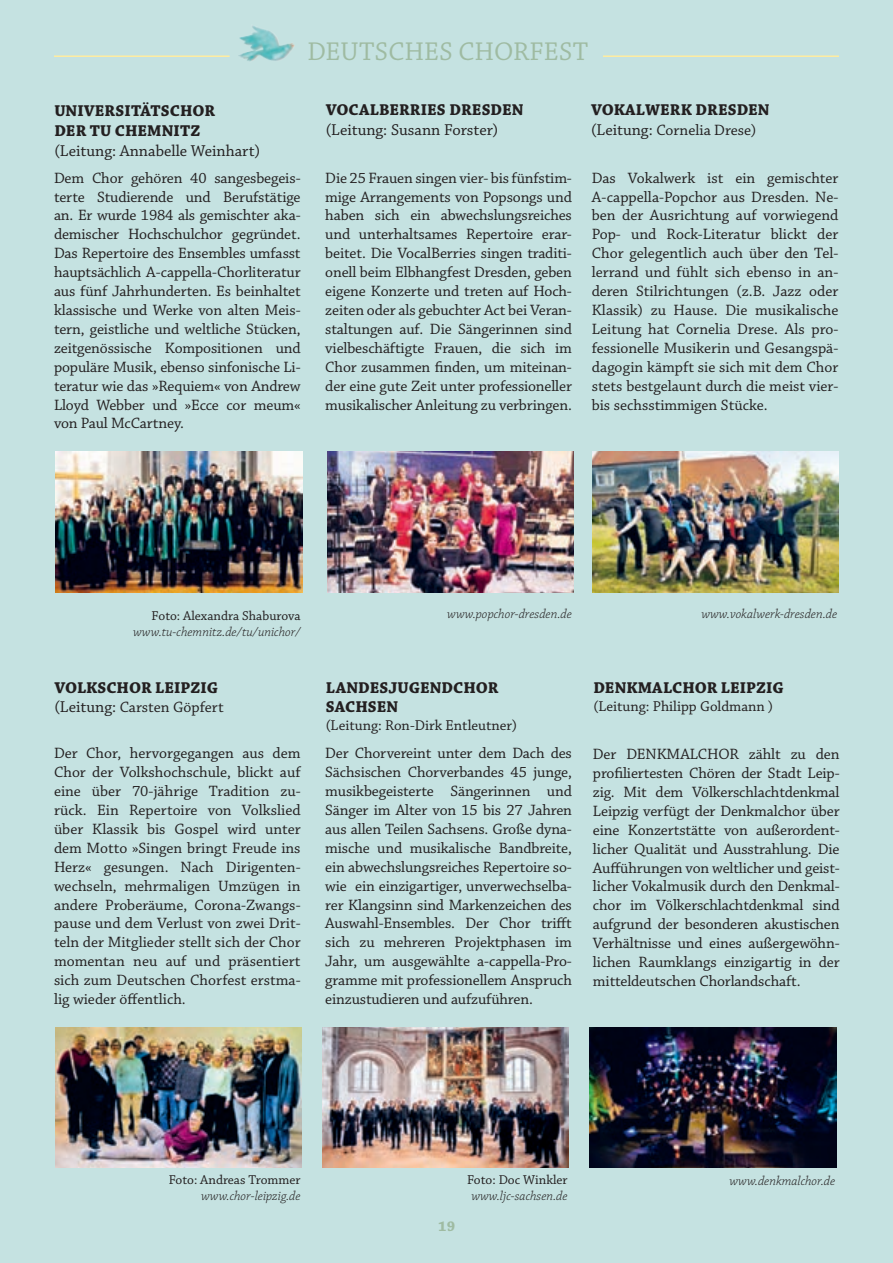
<style>
.page{position:relative;width:893px;height:1263px;background:#c5e2e1}
.page>*{position:absolute;margin:0;border:0;box-sizing:border-box;transform-origin:0 0}
.t1{font:27px "Chaparral Pro";letter-spacing:.005em;color:#9fbba2}
.t2{font:700 16.5px "Chaparral Pro";color:#231f20}
.t3{font:16.5px "Chaparral Pro";color:#231f20}
.t4{font:15.75px/18.9px "Chaparral Pro";letter-spacing:-.01em;color:#231f20;text-align:justify}
.t5{font:15px "Chaparral Pro";color:#231f20}
.t6{font:700 15px "Chaparral Pro";color:#9fbba2}
.t7{font:italic 300 13.5px "Chaparral Pro";color:#231f20}
.t8{font:13.5px "Chaparral Pro";color:#231f20}
.s1{font-size:16.5px}
</style>
<div class="page">
<hr style="left:54px;top:55px;width:176px;height:2px;background:#ffeda0">
<hr style="left:603px;top:55px;width:236px;height:2px;background:#ffeda0">
<img style="left:212px;top:0;width:107px;height:110px">
<img style="left:56px;top:452px;width:246px;height:140px">
<img style="left:327px;top:452px;width:247px;height:140px">
<img style="left:592px;top:452px;width:247px;height:140px">
<img style="left:55px;top:1027px;width:247px;height:141px">
<img style="left:322px;top:1027px;width:247px;height:141px">
<img style="left:590px;top:1027px;width:246px;height:141px">
<p class="t1" style="left:307px;top:37px;width:282px">DEUTSCHES CHORFEST</p>
<p class="t2" style="left:54px;top:101px;width:162px">UNIVERSITÄTSCHOR</p>
<p class="t2" style="left:54px;top:121px;width:147px">DER TU CHEMNITZ</p>
<p class="t3" style="left:54px;top:141px;width:207px">(Leitung: Annabelle Weinhart)</p>
<p class="t4" style="left:54px;top:169px;width:248px">Dem Chor gehören 40 sangesbegeis&shy;terte Studierende und Berufstätige an. Er wurde 1984 als gemischter aka&shy;demischer Hochschulchor gegründet.<br>Das Repertoire des Ensembles umfasst hauptsächlich A-cappella-Chorliteratur aus fünf Jahrhunderten. Es beinhaltet klassische und Werke von alten Meis&shy;tern, geistliche und weltliche Stücken, zeitgenössische Kompositionen und populäre Musik, ebenso sinfonische Li&shy;teratur wie das »Requiem« von Andrew Lloyd Webber und »Ecce cor meum« von Paul McCartney.</p>
<p class="t2" style="left:326px;top:100px;width:199px">VOCALBERRIES DRESDEN</p>
<p class="t3" style="left:326px;top:121px;width:174px">(Leitung: Susann Forster)</p>
<p class="t4" style="left:325px;top:169px;width:248px">Die 25 Frauen singen vier- bis fünfstim&shy;mige Arrangements von Popsongs und haben sich ein abwechslungsreiches und unterhaltsames Repertoire erar&shy;beitet. Die VocalBerries singen traditi&shy;onell beim Elbhangfest Dresden, geben eigene Konzerte und treten auf Hoch&shy;zeiten oder als gebuchter Act bei Veran&shy;staltungen auf. Die Sängerinnen sind vielbeschäftigte Frauen, die sich im Chor zusammen finden, um miteinan&shy;der eine gute Zeit unter professioneller musikalischer Anleitung zu verbringen.</p>
<p class="t2" style="left:591px;top:100px;width:180px">VOKALWERK DRESDEN</p>
<p class="t4" style="left:591px;top:121px;width:167px"><span class="s1">(Leitung:</span> Cornelia Drese)</p>
<p class="t4" style="left:592px;top:169px;width:248px">Das Vokalwerk ist ein gemischter A-cappella-Popchor aus Dresden. Ne&shy;ben der Ausrichtung auf vorwiegend Pop- und Rock-Literatur blickt der Chor gelegentlich auch über den Tel&shy;lerrand und fühlt sich ebenso in an&shy;deren Stilrichtungen (z.B. Jazz oder Klassik) zu Hause. Die musikalische Leitung hat Cornelia Drese. Als pro&shy;fessionelle Musikerin und Gesangspä&shy;dagogin kämpft sie sich mit dem Chor stets bestgelaunt durch die meist vier&shy;bis sechsstimmigen Stücke.</p>
<p class="t8" style="left:152px;top:608px;width:150px">Foto: Alexandra Shaburova</p>
<p class="t7" style="left:133px;top:624px;width:169px">www.tu-chemnitz.de/tu/unichor/</p>
<p class="t2" style="left:54px;top:678px;width:165px">VOLKSCHOR LEIPZIG</p>
<p class="t4" style="left:54px;top:699px;width:171px"><span class="s1">(Leitung:</span> Carsten Göpfert</p>
<p class="t4" style="left:54px;top:744px;width:248px">Der Chor, hervorgegangen aus dem Chor der Volkshochschule, blickt auf eine über 70-jährige Tradition zu&shy;rück. Ein Repertoire von Volkslied über Klassik bis Gospel wird unter dem Motto »Singen bringt Freude ins Herz« gesungen. Nach Dirigenten&shy;wechseln, mehrmaligen Umzügen in andere Proberäume, Corona-Zwangs&shy;pause und dem Verlust von zwei Drit&shy;teln der Mitglieder stellt sich der Chor momentan neu auf und präsentiert sich zum Deutschen Chorfest erstma&shy;lig wieder öffentlich.</p>
<p class="t7" style="left:447px;top:606px;width:126px">www.popchor-dresden.de</p>
<p class="t7" style="left:701px;top:606px;width:137px">www.vokalwerk-dresden.de</p>
<p class="t2" style="left:326px;top:678px;width:174px">LANDESJUGENDCHOR</p>
<p class="t2" style="left:326px;top:697px;width:74px">SACHSEN</p>
<p class="t5" style="left:326px;top:717px;width:193px">(Leitung: Ron-Dirk Entleutner)</p>
<p class="t4" style="left:325px;top:744px;width:248px">Der Chorvereint unter dem Dach des Sächsischen Chorverbandes 45 junge, musikbegeisterte Sängerinnen und Sänger im Alter von 15 bis 27 Jahren aus allen Teilen Sachsens. Große dyna&shy;mische und musikalische Bandbreite, ein abwechslungsreiches Repertoire so&shy;wie ein einzigartiger, unverwechselba&shy;rer Klangsinn sind Markenzeichen des Auswahl-Ensembles. Der Chor trifft sich zu mehreren Projektphasen im Jahr, um ausgewählte a-cappella-Pro&shy;gramme mit professionellem Anspruch einzustudieren und aufzuführen.</p>
<p class="t2" style="left:593px;top:678px;width:192px">DENKMALCHOR LEIPZIG</p>
<p class="t5" style="left:593px;top:697px;width:181px">(Leitung: Philipp Goldmann )</p>
<p class="t4" style="left:593px;top:745px;width:248px">Der DENKMALCHOR zählt zu den profiliertesten Chören der Stadt Leip&shy;zig. Mit dem Völkerschlachtdenkmal Leipzig verfügt der Denkmalchor über eine Konzertstätte von außerordent&shy;licher Qualität und Ausstrahlung. Die Aufführungen von weltlicher und geist&shy;licher Vokalmusik durch den Denkmal&shy;chor im Völkerschlachtdenkmal sind aufgrund der besonderen akustischen Verhältnisse und eines außergewöhn&shy;lichen Raumklangs einzigartig in der mitteldeutschen Chorlandschaft.</p>
<p class="t8" style="left:169px;top:1172px;width:133px">Foto: Andreas Trommer</p>
<p class="t7" style="left:201px;top:1189px;width:101px">www.chor-leipzig.de</p>
<p class="t6" style="left:438px;top:1217px;width:18px">19</p>
<p class="t8" style="left:467px;top:1172px;width:102px">Foto: Doc Winkler</p>
<p class="t7" style="left:471px;top:1189px;width:98px">www.ljc-sachsen.de</p>
<p class="t7" style="left:729px;top:1173px;width:107px">www.denkmalchor.de</p>
</div>
